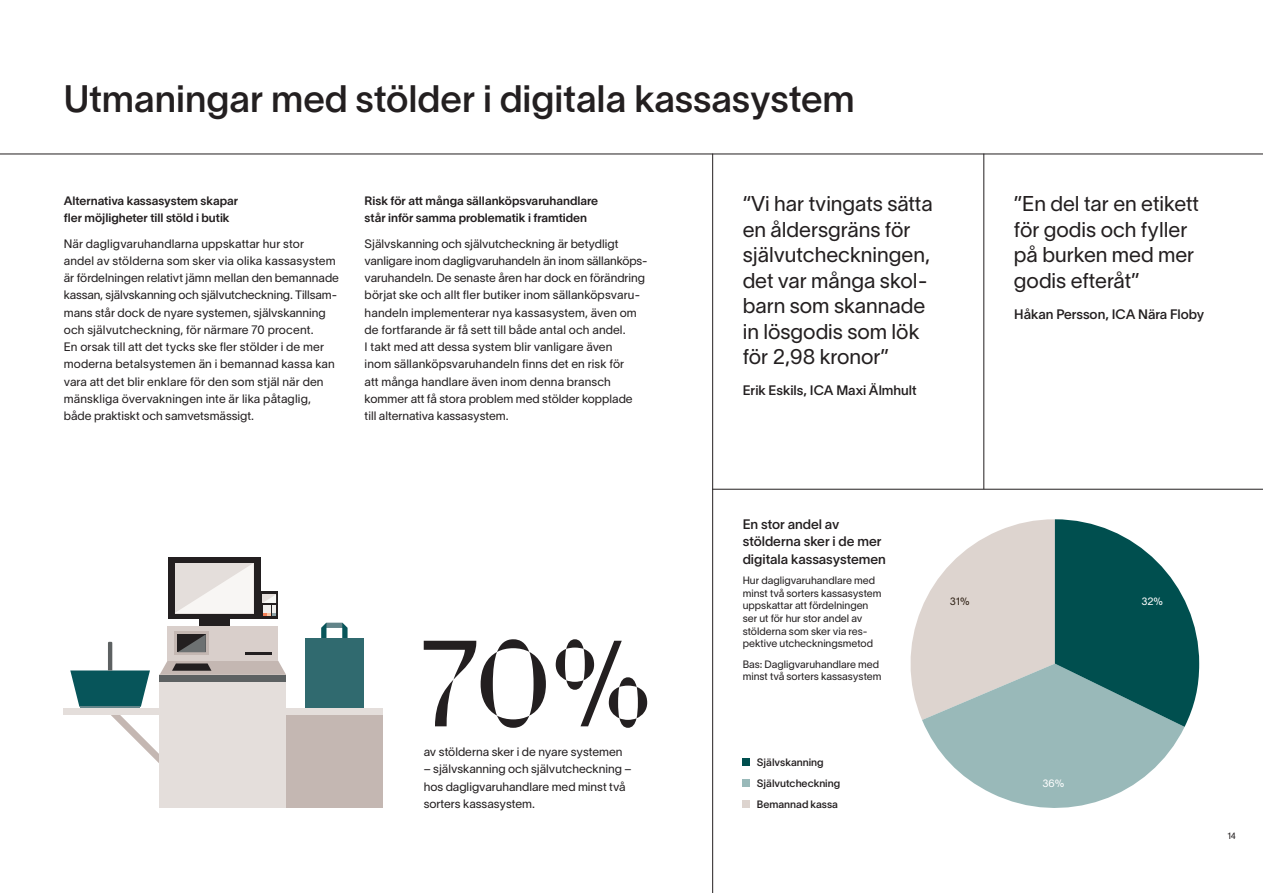
<style>
.page{position:relative;width:1263px;height:893px;background:#fff}
.page>*{position:absolute;margin:0;border:0;box-sizing:border-box;transform-origin:0 0}
.t1{font:122.25px "Parabole";color:#231f20}
.RUBRIK{font:37.5px "Lausanne 500";color:#231f20}
.CITAT{font:21px/25.5px "Lausanne 300";color:#231f20}
.DIAGRAMRUBRIK_2024{font:13.5px/17.5px "Lausanne 500";color:#231f20}
.Text_till_grafik_bildtext{font:13.5px "Lausanne 500";color:#231f20}
.BRÖD{font:12px/17.2px "Lausanne 300";color:#231f20}
.Brödrubrik{font:12px/17.2px "Lausanne 600";color:#231f20}
.DIAGRAMRUBRIK_2024-2{font:10.5px/12.6px "Lausanne 300";color:#231f20}
.Text_till_grafik_bildtext-2{font:10.5px "Lausanne 500";color:#231f20}
.t2{font:10.5px "Lausanne 300";color:#fff}
.t3{font:10.5px "Lausanne 300";color:#2e2014}
.t4{font:9px "Lausanne 300";color:#231f20}
</style>
<div class="page">
<div style="left:286px;top:714px;width:97px;height:94px;background:#c4b7b2"></div>
<div style="left:286px;top:708px;width:97px;height:7px;background:#e4dedb"></div>
<div style="left:160px;top:675px;width:126px;height:133px;background:#e4dedb"></div>
<svg style="left:321px;top:623px;width:27px;height:16px"></svg>
<div style="left:305px;top:639px;width:59px;height:69px;background:#306a6f"></div>
<div style="left:168px;top:626px;width:110px;height:35px;background:#d9cfcb"></div>
<div style="left:168px;top:557px;width:93px;height:62px;background:#231f20"></div>
<svg style="left:175px;top:563px;width:79px;height:50px;background:#ede9e7"></svg>
<svg style="left:261px;top:591px;width:17px;height:28px"></svg>
<div style="left:63px;top:708px;width:97px;height:7px;background:#e4dedb"></div>
<svg style="left:263px;top:594px;width:13px;height:22px"></svg>
<div style="left:174px;top:631px;width:35px;height:24px;background:#c4b7b2"></div>
<div style="left:199px;top:619px;width:30px;height:7px;background:#231f20"></div>
<svg style="left:70px;top:634px;width:216px;height:149px"></svg>
<svg style="left:910px;top:519px;width:289px;height:289px"></svg>
<div style="left:743px;top:758px;width:7px;height:8px;background:#004f4f"></div>
<div style="left:743px;top:779px;width:7px;height:8px;background:#99b9b9"></div>
<div style="left:743px;top:800px;width:7px;height:8px;background:#ddd4cf"></div>
<hr style="left:0;top:154px;width:1263px;height:1px;background:#231f20">
<hr style="left:712px;top:489px;width:551px;height:1px;background:#231f20">
<hr style="left:712px;top:154px;width:1px;height:739px;background:#231f20">
<hr style="left:983px;top:154px;width:1px;height:335px;background:#231f20">
<p class="RUBRIK" style="left:64px;top:75px;width:792px">Utmaningar med stölder i digitala kassasystem</p>
<p class="Brödrubrik" style="left:64px;top:192px;width:176px">Alternativa kassasystem skapar fler möjligheter till stöld i butik</p>
<p class="BRÖD" style="left:64px;top:234px;width:277px">När dagligvaruhandlarna uppskattar hur stor<br>andel av stölderna som sker via olika kassasystem är fördelningen relativt jämn mellan den bemannade kassan, självskanning och självutcheckning. Tillsam&shy;mans står dock de nyare systemen, självskanning och självutcheckning, för närmare 70 procent.<br>En orsak till att det tycks ske fler stölder i de mer moderna betalsystemen än i bemannad kassa kan vara att det blir enklare för den som stjäl när den mänskliga övervakningen inte är lika påtaglig, både praktiskt och samvetsmässigt.</p>
<p class="Brödrubrik" style="left:365px;top:192px;width:235px">Risk för att många sällanköpsvaruhandlare står inför samma problematik i framtiden</p>
<p class="BRÖD" style="left:365px;top:234px;width:284px">Självskanning och självutcheckning är betydligt vanligare inom dagligvaruhandeln än inom sällanköps&shy;varuhandeln. De senaste åren har dock en förändring börjat ske och allt fler butiker inom sällanköpsvaru&shy;handeln implementerar nya kassasystem, även om de fortfarande är få sett till både antal och andel.<br>I takt med att dessa system blir vanligare även<br>inom sällanköpsvaruhandeln finns det en risk för<br>att många handlare även inom denna bransch kommer att få stora problem med stölder kopplade<br>till alternativa kassasystem.</p>
<p class="CITAT" style="left:743px;top:190px;width:191px">“Vi har tvingats sätta en åldersgräns för självutcheckningen, det var många skol&shy;barn som skannade in lösgodis som lök för 2,98 kronor”</p>
<p class="CITAT" style="left:1014px;top:190px;width:187px">”En del tar en etikett för godis och fyller på burken med mer godis efteråt”</p>
<p class="Text_till_grafik_bildtext" style="left:743px;top:382px;width:175px">Erik Eskils, ICA Maxi Älmhult</p>
<p class="Text_till_grafik_bildtext" style="left:1014px;top:305px;width:192px">Håkan Persson, ICA Nära Floby</p>
<p class="t1" style="left:424px;top:615px;width:230px">70%</p>
<p class="BRÖD" style="left:424px;top:743px;width:200px">av stölderna sker i de nyare systemen</p>
<p class="BRÖD" style="left:424px;top:760px;width:209px">– självskanning och självutcheckning – hos dagligvaruhandlare med minst två sorters kassasystem.</p>
<p class="DIAGRAMRUBRIK_2024" style="left:743px;top:515px;width:145px">En stor andel av stölderna sker i de mer digitala kassasystemen</p>
<p class="DIAGRAMRUBRIK_2024-2" style="left:743px;top:574px;width:140px">Hur dagligvaruhandlare med minst två sorters kassasystem uppskattar att fördelningen ser ut för hur stor andel av stölderna som sker via res&shy;pektive utcheckningsmetod</p>
<p class="DIAGRAMRUBRIK_2024-2" style="left:743px;top:657px;width:140px">Bas: Dagligvaruhandlare med minst två sorters kassasystem</p>
<p class="Text_till_grafik_bildtext-2" style="left:757px;top:755px;width:68px">Självskanning</p>
<p class="Text_till_grafik_bildtext-2" style="left:757px;top:776px;width:85px">Självutcheckning</p>
<p class="Text_till_grafik_bildtext-2" style="left:757px;top:798px;width:83px">Bemannad kassa</p>
<p class="t3" style="left:950px;top:595px;width:21px">31%</p>
<p class="t2" style="left:1042px;top:776px;width:23px">36%</p>
<p class="t2" style="left:1141px;top:595px;width:23px">32%</p>
<p class="t4" style="left:1227px;top:830px;width:10px">14</p>
</div>
